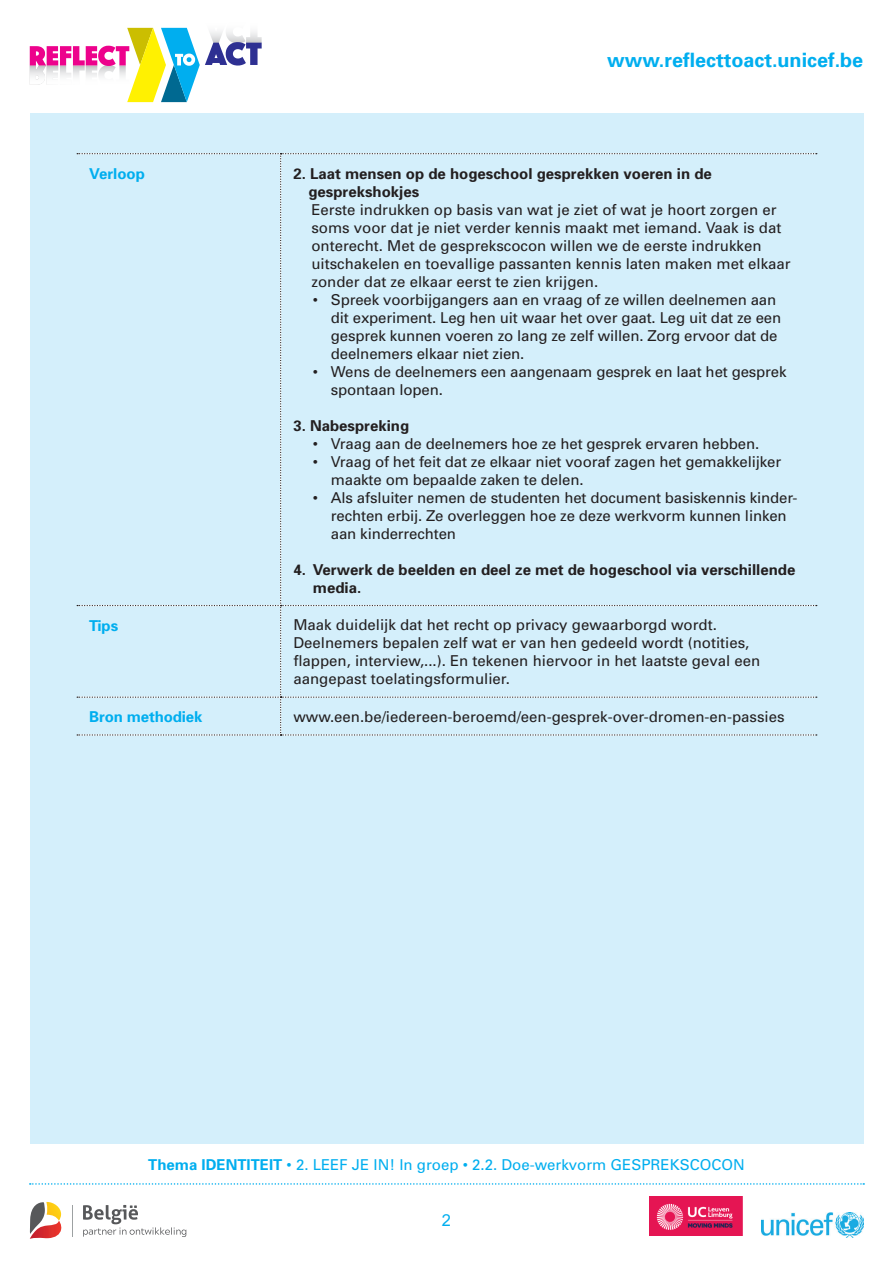
<style>
.page{position:relative;width:893px;height:1263px;background:#fff}
.page>*{position:absolute;margin:0;border:0;box-sizing:border-box;transform-origin:0 0}
.t1{font:700 19.8px "Univers";color:#00aeef}
.t2{font:16.5px "Arial";color:#00aeef}
.t3{font:15px/18px "Univers";letter-spacing:-.01em;color:#231f20}
.t4{font:700 15px/18px "Univers";color:#231f20}
.t5{font:15px "Univers";color:#00aeef}
.t6{font:700 15px "Univers";letter-spacing:-.01em;color:#00aeef}
.s1{font-weight:700}
</style>
<div class="page">
<svg style="left:30px;top:27px;width:232px;height:75px"></svg>
<div style="left:30px;top:113px;width:833px;height:1031px;background:#d4effb"></div>
<img style="left:761px;top:1212px;width:102px;height:25px">
<svg style="left:83px;top:1205px;width:103px;height:32px"></svg>
<hr style="left:72px;top:1205px;width:1px;height:32px;background:#9da1a2">
<svg style="left:30px;top:1202px;width:32px;height:37px"></svg>
<svg style="left:30px;top:1183px;width:834px;height:2px"></svg>
<img style="left:650px;top:1196px;width:93px;height:39px">
<svg style="left:77px;top:153px;width:740px;height:582px"></svg>
<h1 class="t1" style="left:607px;top:48px;width:257px">www.reflecttoact.unicef.be</h1>
<p class="t6" style="left:89px;top:164px;width:57px">Verloop</p>
<p class="t4" style="left:308px;top:164px;width:405px;text-indent:-15px">2. Laat mensen op de hogeschool gesprekken voeren in de gesprekshokjes</p>
<p class="t3" style="left:311px;top:200px;width:481px">Eerste indrukken op basis van wat je ziet of wat je hoort zorgen er soms voor dat je niet verder kennis maakt met iemand. Vaak is dat onterecht. Met de gesprekscocon willen we de eerste indrukken uitschakelen en toevallige passanten kennis laten maken met elkaar zonder dat ze elkaar eerst te zien krijgen.</p>
<p class="t3" style="left:331px;top:290px;width:452px;text-indent:-18px">• Spreek voorbijgangers aan en vraag of ze willen deelnemen aan dit experiment. Leg hen uit waar het over gaat. Leg uit dat ze een gesprek kunnen voeren zo lang ze zelf willen. Zorg ervoor dat de deelnemers elkaar niet zien.</p>
<p class="t3" style="left:331px;top:362px;width:457px;text-indent:-18px">• Wens de deelnemers een aangenaam gesprek en laat het gesprek spontaan lopen.</p>
<p class="t4" style="left:293px;top:416px;width:117px">3. Nabespreking</p>
<p class="t3" style="left:313px;top:434px;width:448px">• Vraag aan de deelnemers hoe ze het gesprek ervaren hebben.</p>
<p class="t3" style="left:331px;top:452px;width:452px;text-indent:-18px">• Vraag of het feit dat ze elkaar niet vooraf zagen het gemakkelijker maakte om bepaalde zaken te delen.</p>
<p class="t3" style="left:331px;top:488px;width:468px;text-indent:-18px">• Als afsluiter nemen de studenten het document basiskennis kinder&shy;rechten erbij. Ze overleggen hoe ze deze werkvorm kunnen linken aan kinderrechten</p>
<p class="t4" style="left:313px;top:560px;width:484px;text-indent:-20px">4. Verwerk de beelden en deel ze met de hogeschool via verschillende media.</p>
<p class="t6" style="left:89px;top:616px;width:30px">Tips</p>
<p class="t3" style="left:293px;top:616px;width:468px">Maak duidelijk dat het recht op privacy gewaarborgd wordt.<br>Deelnemers bepalen zelf wat er van hen gedeeld wordt (notities, flappen, interview,...). En tekenen hiervoor in het laatste geval een aangepast toelatingsformulier.</p>
<p class="t6" style="left:89px;top:707px;width:115px">Bron methodiek</p>
<p class="t3" style="left:293px;top:707px;width:493px">www.een.be/iedereen-beroemd/een-gesprek-over-dromen-en-passies</p>
<p class="t5" style="left:148px;top:1155px;width:598px"><span class="s1">Thema IDENTITEIT</span> • 2. LEEF JE IN! In groep • 2.2. Doe-werkvorm GESPREKSCOCON</p>
<p class="t2" style="left:442px;top:1209px;width:11px">2</p>
</div>
